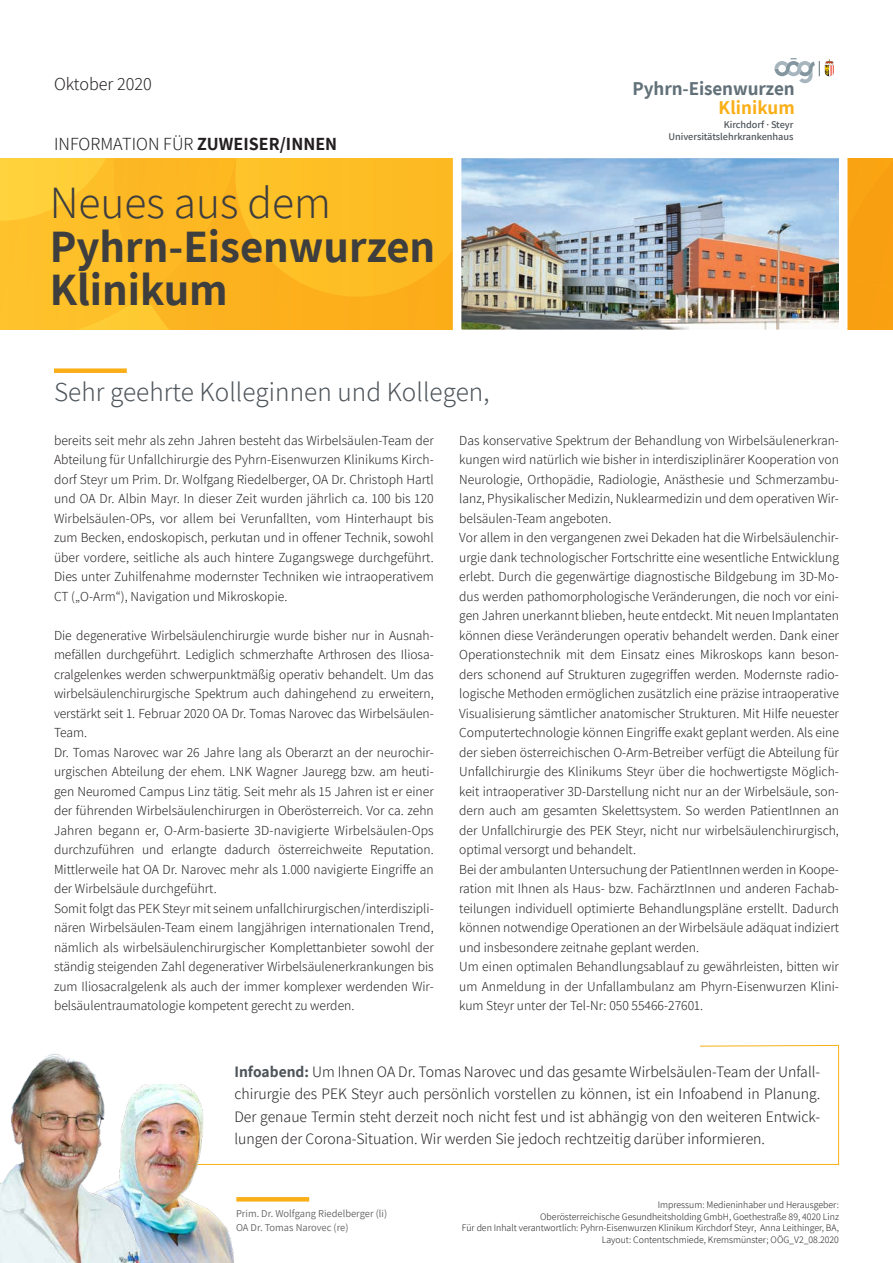
<style>
.page{position:relative;width:893px;height:1263px;background:#fff}
.page>*{position:absolute;margin:0;border:0;box-sizing:border-box;transform-origin:0 0}
.t1{font:700 45.15px/43.5px "Assistant";color:#3e3e3f}
.t2{font:300 45.15px "Assistant";color:#3e3e3f}
.t3{font:300 27px "Assistant";letter-spacing:.005em;color:#4d545a}
.t4{font:700 19.2px "Assistant";letter-spacing:-.005em;color:#627179}
.t5{font:700 19.2px "Assistant";letter-spacing:.005em;color:#faaf18}
.t6{font:300 18px "Assistant";color:#231f20}
.t7{font:300 15.6px/22.5px "Assistant";color:#231f20;text-align:justify}
.t8{font:300 13.5px/19.5px "Assistant";color:#231f20}
.t9{font:10.5px/13.5px "Assistant";color:#636366}
.t10{font:600 10.35px/11.9px "Assistant";letter-spacing:-.005em;color:#4d545a;text-align:right}
.t11{font:300 9.75px/11.7px "Assistant";color:#231f20;text-align:right}
.s1{font-weight:700}
.s2{font-weight:700;color:#4d545a}
</style>
<div class="page">
<svg style="left:264px;top:1045px;width:575px;height:120px"></svg>
<div style="left:54px;top:368px;width:73px;height:5px;background:#faaf18"></div>
<svg style="left:0;top:158px;width:893px;height:172px;background:#fcb923"></svg>
<img style="left:449px;top:158px;width:403px;height:172px">
<svg style="left:774px;top:58px;width:60px;height:25px"></svg>
<svg style="left:264px;top:1197px;width:45px;height:4px"></svg>
<img style="left:140px;top:1084px;width:124px;height:179px">
<img style="left:0;top:1053px;width:140px;height:210px">
<h3 class="t6" style="left:54px;top:72px;width:99px">Oktober 2020</h3>
<h3 class="t6" style="left:54px;top:131px;width:285px">INFORMATION FÜR <span class="s1">ZUWEISER/INNEN</span></h3>
<h1 class="t2" style="left:50px;top:172px;width:283px">Neues aus dem</h1>
<h1 class="t1" style="left:50px;top:223px;width:387px">Pyhrn-Eisenwurzen<br>Klinikum</h1>
<h3 class="t4" style="left:633px;top:76px;width:163px">Pyhrn-Eisenwurzen</h3>
<h3 class="t5" style="left:719px;top:94px;width:78px">Klinikum</h3>
<p class="t10" style="left:668px;top:119px;width:127px">Kirchdorf · Steyr<br>Universitätslehrkrankenhaus</p>
<h2 class="t3" style="left:54px;top:374px;width:437px">Sehr geehrte Kolleginnen und Kollegen,</h2>
<p class="t8" style="left:54px;top:430px;width:381px;text-align:justify">bereits seit mehr als zehn Jahren besteht das Wirbelsäulen-Team der Abteilung für Unfallchirurgie des Pyhrn-Eisenwurzen Klinikums Kirch&shy;dorf Steyr um Prim. Dr. Wolfgang Riedelberger, OA Dr. Christoph Hartl und OA Dr. Albin Mayr. In dieser Zeit wurden jährlich ca. 100 bis 120<br>Wirbelsäulen-OPs, vor allem bei Verunfallten, vom Hinterhaupt bis zum Becken, endoskopisch, perkutan und in offener Technik, sowohl über vordere, seitliche als auch hintere Zugangswege durchgeführt.<br>Dies unter Zuhilfenahme modernster Techniken wie intraoperativem CT („O-Arm“), Navigation und Mikroskopie.</p>
<p class="t8" style="left:54px;top:625px;width:381px">Die degenerative Wirbelsäulenchirurgie wurde bisher nur in Ausnah&shy;mefällen durchgeführt. Lediglich schmerzhafte Arthrosen des Iliosa&shy;cralgelenkes werden schwerpunktmäßig operativ behandelt. Um das wirbelsäulenchirurgische Spektrum auch dahingehend zu erweitern, verstärkt seit 1. Februar 2020 OA Dr. Tomas Narovec das Wirbelsäulen-Team.<br>Dr. Tomas Narovec war 26 Jahre lang als Oberarzt an der neurochir&shy;urgischen Abteilung der ehem. LNK Wagner Jauregg bzw. am heuti&shy;gen Neuromed Campus Linz tätig. Seit mehr als 15 Jahren ist er einer der führenden Wirbelsäulenchirurgen in Oberösterreich. Vor ca. zehn Jahren begann er, O-Arm-basierte 3D-navigierte Wirbelsäulen-Ops durchzuführen und erlangte dadurch österreichweite Reputation.<br>Mittlerweile hat OA Dr. Narovec mehr als 1.000 navigierte Eingriffe an der Wirbelsäule durchgeführt.<br>Somit folgt das PEK Steyr mit seinem unfallchirurgischen/interdiszipli&shy;nären Wirbelsäulen-Team einem langjährigen internationalen Trend, nämlich als wirbelsäulenchirurgischer Komplettanbieter sowohl der ständig steigenden Zahl degenerativer Wirbelsäulenerkrankungen bis zum Iliosacralgelenk als auch der immer komplexer werdenden Wir&shy;belsäulentraumatologie kompetent gerecht zu werden.</p>
<p class="t8" style="left:459px;top:430px;width:381px">Das konservative Spektrum der Behandlung von Wirbelsäulenerkran&shy;kungen wird natürlich wie bisher in interdisziplinärer Kooperation von Neurologie, Orthopädie, Radiologie, Anästhesie und Schmerzambu&shy;lanz, Physikalischer Medizin, Nuklearmedizin und dem operativen Wir&shy;belsäulen-Team angeboten.<br>Vor allem in den vergangenen zwei Dekaden hat die Wirbelsäulenchir&shy;urgie dank technologischer Fortschritte eine wesentliche Entwicklung erlebt. Durch die gegenwärtige diagnostische Bildgebung im 3D-Mo&shy;dus werden pathomorphologische Veränderungen, die noch vor eini&shy;gen Jahren unerkannt blieben, heute entdeckt. Mit neuen Implantaten können diese Veränderungen operativ behandelt werden. Dank einer Operationstechnik mit dem Einsatz eines Mikroskops kann beson&shy;ders schonend auf Strukturen zugegriffen werden. Modernste radio&shy;logische Methoden ermöglichen zusätzlich eine präzise intraoperative Visualisierung sämtlicher anatomischer Strukturen. Mit Hilfe neuester Computertechnologie können Eingriffe exakt geplant werden. Als eine der sieben österreichischen O-Arm-Betreiber verfügt die Abteilung für Unfallchirurgie des Klinikums Steyr über die hochwertigste Möglich&shy;keit intraoperativer 3D-Darstellung nicht nur an der Wirbelsäule, son&shy;dern auch am gesamten Skelettsystem. So werden PatientInnen an der Unfallchirurgie des PEK Steyr, nicht nur wirbelsäulenchirurgisch, optimal versorgt und behandelt.<br>Bei der ambulanten Untersuchung der PatientInnen werden in Koope&shy;ration mit Ihnen als Haus- bzw. FachärztInnen und anderen Fachab&shy;teilungen individuell optimierte Behandlungspläne erstellt. Dadurch können notwendige Operationen an der Wirbelsäule adäquat indiziert und insbesondere zeitnahe geplant werden.<br>Um einen optimalen Behandlungsablauf zu gewährleisten, bitten wir um Anmeldung in der Unfallambulanz am Phyrn-Eisenwurzen Klini&shy;kum Steyr unter der Tel-Nr: 050 55466-27601.</p>
<p class="t7" style="left:234px;top:1060px;width:587px"><span class="s2">Infoabend:</span> Um Ihnen OA Dr. Tomas Narovec und das gesamte Wirbelsäulen-Team der Unfall&shy;chirurgie des PEK Steyr auch persönlich vorstellen zu können, ist ein Infoabend in Planung.<br>Der genaue Termin steht derzeit noch nicht fest und ist abhängig von den weiteren Entwick&shy;lungen der Corona-Situation. Wir werden Sie jedoch rechtzeitig darüber informieren.</p>
<p class="t9" style="left:236px;top:1207px;width:153px">Prim. Dr. Wolfgang Riedelberger (li)<br>OA Dr. Tomas Narovec (re)</p>
<p class="t11" style="left:462px;top:1198px;width:379px">Impressum: Medieninhaber und Herausgeber:<br>Oberösterreichische Gesundheitsholding GmbH, Goethestraße 89, 4020 Linz<br>Für den Inhalt verantwortlich: Pyhrn-Eisenwurzen Klinikum Kirchdorf Steyr, Anna Leithinger, BA, Layout: Contentschmiede, Kremsmünster; OÖG_V2_08.2020</p>
</div>
